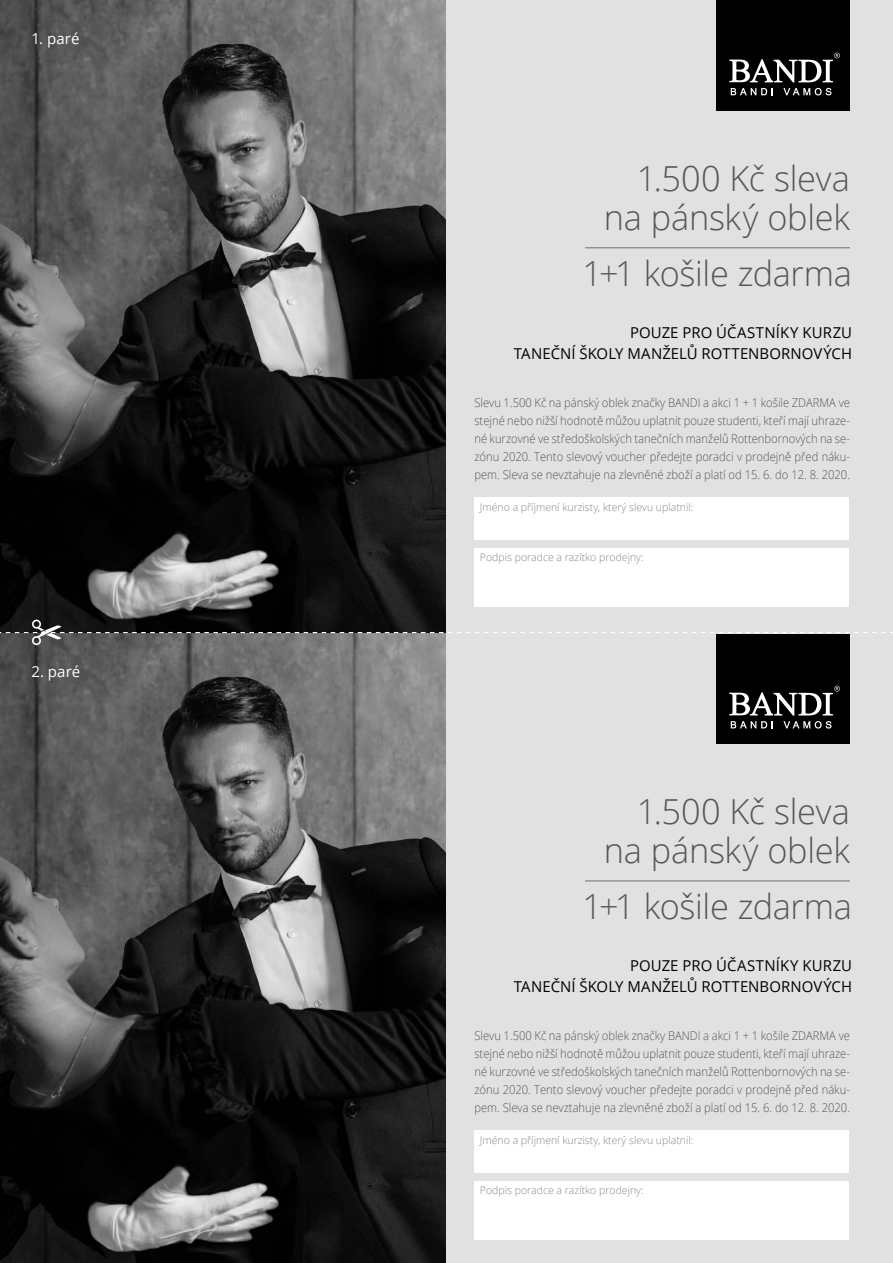
<style>
.page{position:relative;width:893px;height:1263px;background:#fff}
.page>*{position:absolute;margin:0;border:0;box-sizing:border-box;transform-origin:0 0}
.t1{font:300 34.5px/39px "Open Sans";letter-spacing:-.01em;color:#575756;text-align:right}
.t2{font:15.15px "Open Sans";letter-spacing:.005em;color:#fff}
.t3{font:15px/21px "Open Sans";letter-spacing:.005em;color:#000;text-align:right}
.t4{font:300 12px/18.1px "Open Sans";color:#575756;text-align:justify;scale:.93 1}
.t5{font:300 10.5px "Open Sans";color:#878787}
</style>
<div class="page">
<img style="left:0;top:0;width:446px;height:1263px">
<div style="left:446px;top:633px;width:447px;height:630px;background:#e1e1e1"></div>
<hr style="left:585px;top:880px;width:265px;height:1px;background:#706f6f">
<div style="left:716px;top:633px;width:134px;height:111px;background:#000"></div>
<svg style="left:729px;top:686px;width:111px;height:42px"></svg>
<div style="left:474px;top:1130px;width:375px;height:43px;background:#fff"></div>
<div style="left:474px;top:1181px;width:375px;height:59px;background:#fff"></div>
<div style="left:446px;top:0;width:447px;height:633px;background:#e1e1e1"></div>
<hr style="left:585px;top:247px;width:265px;height:1px;background:#706f6f">
<div style="left:716px;top:0;width:134px;height:111px;background:#000"></div>
<svg style="left:729px;top:53px;width:111px;height:42px"></svg>
<div style="left:474px;top:497px;width:375px;height:43px;background:#fff"></div>
<div style="left:474px;top:548px;width:375px;height:59px;background:#fff"></div>
<svg style="left:0;top:619px;width:893px;height:27px"></svg>
<p class="t2" style="left:31px;top:28px;width:50px">1. paré</p>
<p class="t2" style="left:31px;top:661px;width:50px">2. paré</p>
<h1 class="t1" style="left:604px;top:158px;width:248px">1.500 Kč sleva na pánský oblek</h1>
<h1 class="t1" style="left:582px;top:253px;width:271px">1+1 košile zdarma</h1>
<p class="t3" style="left:514px;top:322px;width:340px">POUZE PRO ÚČASTNÍKY KURZU<br>TANEČNÍ ŠKOLY MANŽELŮ ROTTENBORNOVÝCH</p>
<p class="t4" style="left:474px;top:393px;width:405px">Slevu 1.500 Kč na pánský oblek značky BANDI a akci 1 + 1 košile ZDARMA ve stejné nebo nižší hodnotě můžou uplatnit pouze studenti, kteří mají uhraze&shy;né kurzovné ve středoškolských tanečních manželů Rottenbornových na se&shy;zónu 2020. Tento slevový voucher předejte poradci v prodejně před náku&shy;pem. Sleva se nevztahuje na zlevněné zboží a platí od 15. 6. do 12. 8. 2020.</p>
<p class="t5" style="left:480px;top:500px;width:215px">Jméno a příjmení kurzisty, který slevu uplatnil:</p>
<p class="t5" style="left:480px;top:550px;width:165px">Podpis poradce a razítko prodejny:</p>
<h1 class="t1" style="left:604px;top:791px;width:248px">1.500 Kč sleva na pánský oblek</h1>
<h1 class="t1" style="left:582px;top:886px;width:271px">1+1 košile zdarma</h1>
<p class="t3" style="left:514px;top:955px;width:340px">POUZE PRO ÚČASTNÍKY KURZU<br>TANEČNÍ ŠKOLY MANŽELŮ ROTTENBORNOVÝCH</p>
<p class="t4" style="left:474px;top:1026px;width:405px">Slevu 1.500 Kč na pánský oblek značky BANDI a akci 1 + 1 košile ZDARMA ve stejné nebo nižší hodnotě můžou uplatnit pouze studenti, kteří mají uhraze&shy;né kurzovné ve středoškolských tanečních manželů Rottenbornových na se&shy;zónu 2020. Tento slevový voucher předejte poradci v prodejně před náku&shy;pem. Sleva se nevztahuje na zlevněné zboží a platí od 15. 6. do 12. 8. 2020.</p>
<p class="t5" style="left:480px;top:1133px;width:215px">Jméno a příjmení kurzisty, který slevu uplatnil:</p>
<p class="t5" style="left:480px;top:1183px;width:165px">Podpis poradce a razítko prodejny:</p>
</div>
